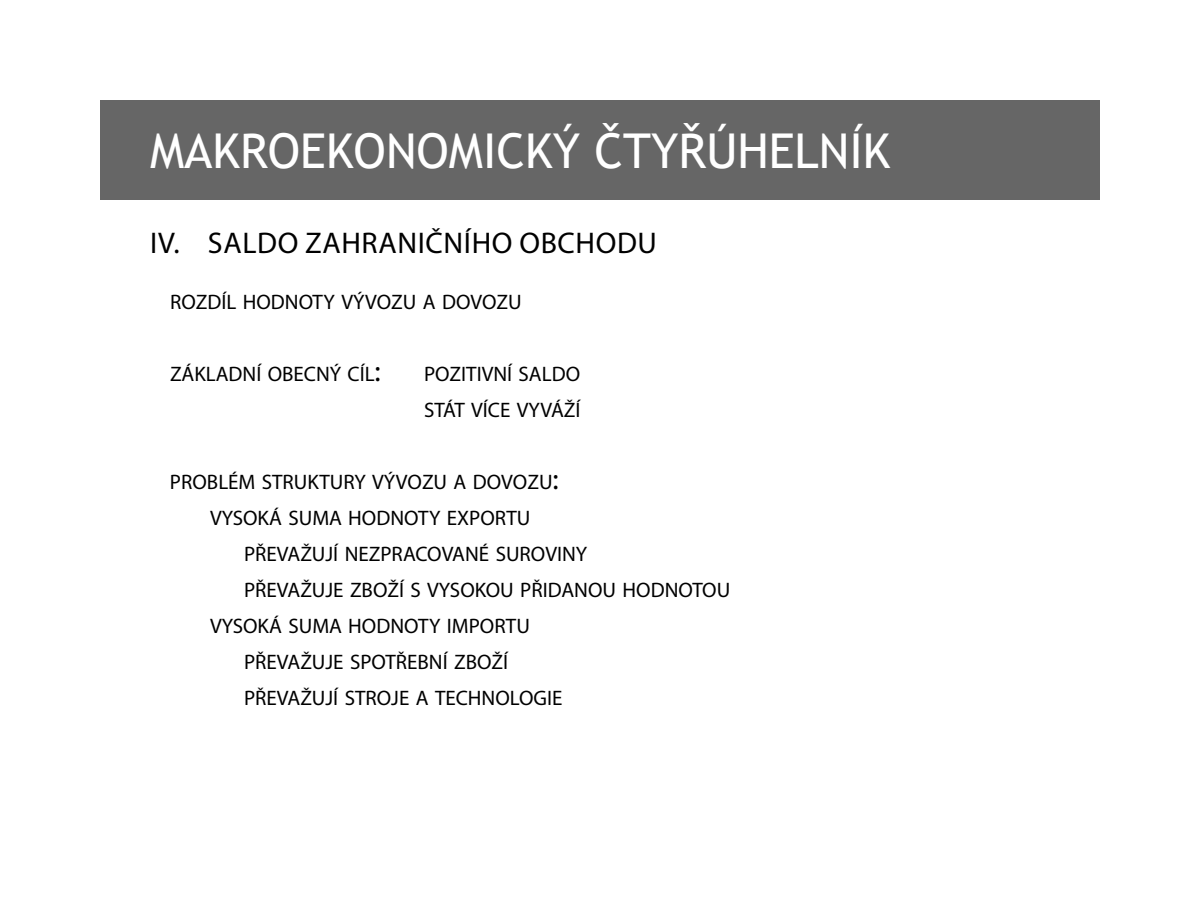
<style>
.page{position:relative;width:1200px;height:900px;background:#fff}
.page>*{position:absolute;margin:0;border:0;box-sizing:border-box;transform-origin:0 0}
.t1{font:48px "Trebuchet MS";color:#fff}
.t2{font:30px "Myriad Pro";letter-spacing:.02em;color:#000}
.t3{font:21px/36px "Myriad Pro";color:#000}
.s1{font-size:30px}
</style>
<div class="page">
<div style="left:100px;top:100px;width:1000px;height:100px;background:#666"></div>
<h1 class="t1" style="left:150px;top:120px;width:742px">MAKROEKONOMICKÝ ČTYŘÚHELNÍK</h1>
<h2 class="t2" style="left:150px;top:224px;width:508px">IV. SALDO ZAHRANIČNÍHO OBCHODU</h2>
<p class="t3" style="left:170px;top:283px;width:353px">ROZDÍL HODNOTY VÝVOZU A DOVOZU</p>
<p class="t3" style="left:170px;top:355px;width:212px">ZÁKLADNÍ OBECNÝ CÍL<span class="s1">:</span></p>
<p class="t3" style="left:424px;top:355px;width:158px">POZITIVNÍ SALDO<br>STÁT VÍCE VYVÁŽÍ</p>
<p class="t3" style="left:170px;top:463px;width:390px;text-align:center">PROBLÉM STRUKTURY VÝVOZU A DOVOZU<span class="s1">:<br></span>VYSOKÁ SUMA HODNOTY EXPORTU</p>
<p class="t3" style="left:244px;top:535px;width:345px">PŘEVAŽUJÍ NEZPRACOVANÉ SUROVINY</p>
<p class="t3" style="left:244px;top:571px;width:488px">PŘEVAŽUJE ZBOŽÍ S VYSOKOU PŘIDANOU HODNOTOU</p>
<p class="t3" style="left:210px;top:607px;width:321px">VYSOKÁ SUMA HODNOTY IMPORTU</p>
<p class="t3" style="left:244px;top:643px;width:266px">PŘEVAŽUJE SPOTŘEBNÍ ZBOŽÍ</p>
<p class="t3" style="left:244px;top:679px;width:320px">PŘEVAŽUJÍ STROJE A TECHNOLOGIE</p>
</div>
